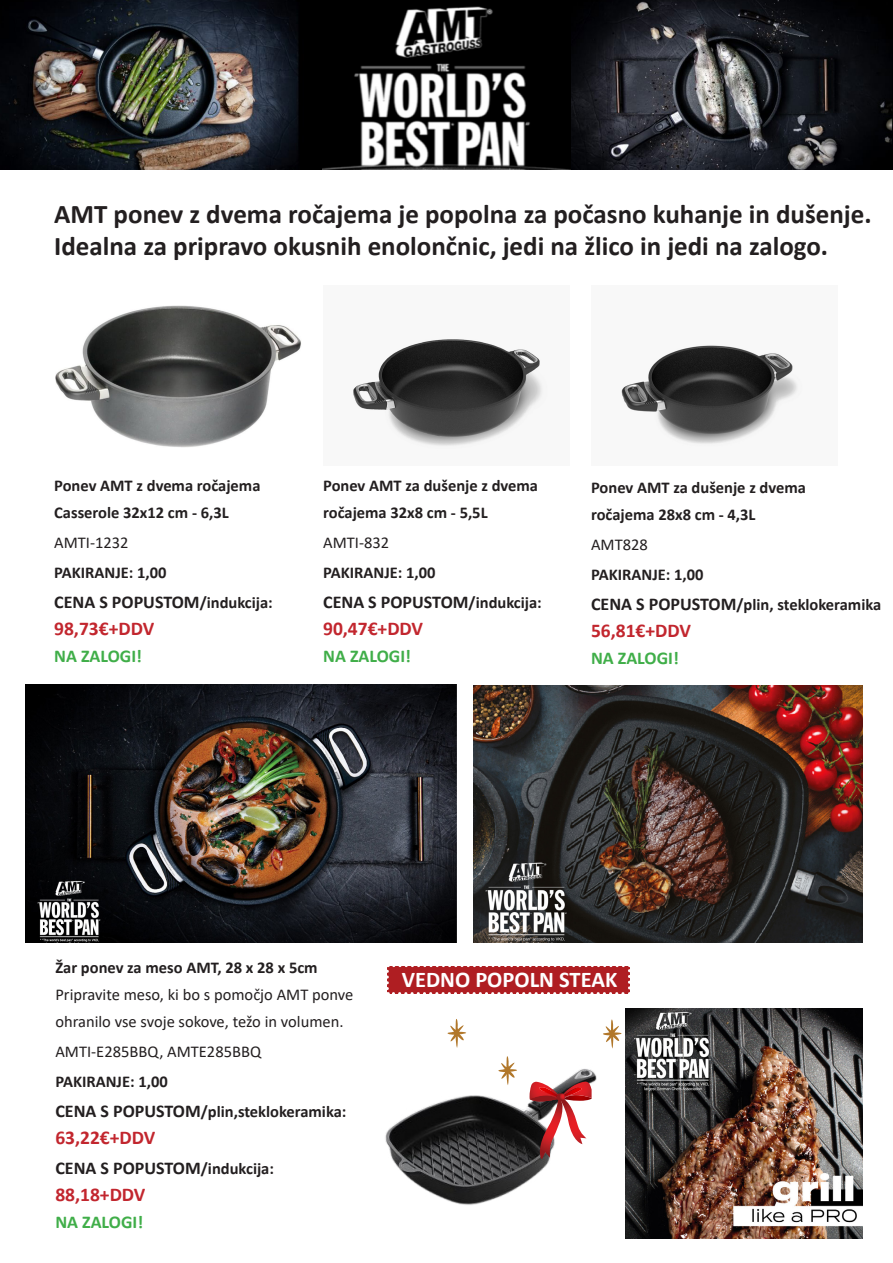
<style>
.page{position:relative;width:893px;height:1263px;background:#fff}
.page>*{position:absolute;margin:0;border:0;box-sizing:border-box;transform-origin:0 0}
.t1{font:700 27px/32.4px "Calibri";color:#231f20}
.t2{font:700 22.5px "Calibri";color:#fff}
.t3{font:700 19.5px "Calibri";color:#c2262e}
.t4{font:700 18px "Calibri";color:#231f20}
.t5{font:700 18px "Calibri";color:#40ae49}
.t6{font:700 16.5px/30px "Calibri";color:#231f20}
.t7{font:16.5px/27px "Calibri";color:#231f20}
.s1{font-weight:400}
.s2{font-size:16.5px}
.s3{font-size:18px}
.s4{font-weight:700}
</style>
<div class="page">
<img style="left:0;top:0;width:892px;height:170px">
<img style="left:353px;top:339px;width:190px;height:108px">
<img style="left:55px;top:306px;width:246px;height:142px">
<img style="left:621px;top:345px;width:177px;height:100px">
<img style="left:323px;top:0;width:247px;height:170px">
<img style="left:474px;top:685px;width:389px;height:257px">
<img style="left:25px;top:685px;width:432px;height:257px">
<svg style="left:387px;top:966px;width:243px;height:28px;background:#b2282c"></svg>
<img style="left:385px;top:1069px;width:212px;height:136px">
<svg style="left:529px;top:1082px;width:63px;height:77px"></svg>
<img style="left:892px;top:83px;width:1px;height:87px">
<img style="left:625px;top:1008px;width:238px;height:230px">
<svg style="left:498px;top:1056px;width:19px;height:30px"></svg>
<svg style="left:447px;top:1019px;width:19px;height:29px"></svg>
<svg style="left:603px;top:1019px;width:19px;height:30px"></svg>
<p class="t1" style="left:54px;top:197px;width:819px">AMT ponev z dvema ročajema je popolna za počasno kuhanje in dušenje.<br>Idealna za pripravo okusnih enolončnic, jedi na žlico in jedi na zalogo.</p>
<p class="t6" style="left:54px;top:472px;width:208px;line-height:27px">Ponev AMT z dvema ročajema<br>Casserole 32x12 cm - 6,3L</p>
<p class="t6" style="left:54px;top:527px;width:114px"><span class="s1">AMTI-1232<br></span>PAKIRANJE: 1,00</p>
<p class="t4" style="left:54px;top:589px;width:220px">CENA S POPUSTOM<span class="s2">/indukcija:</span></p>
<p class="t3" style="left:54px;top:615px;width:101px">98,73€+DDV</p>
<p class="t5" style="left:54px;top:643px;width:89px">NA ZALOGI!</p>
<p class="t6" style="left:323px;top:472px;width:216px;line-height:27px">Ponev AMT za dušenje z dvema ročajema 32x8 cm - 5,5L</p>
<p class="t6" style="left:323px;top:527px;width:114px"><span class="s1">AMTI-832<br></span>PAKIRANJE: 1,00</p>
<p class="t4" style="left:323px;top:589px;width:220px">CENA S POPUSTOM<span class="s2">/indukcija:</span></p>
<p class="t3" style="left:323px;top:615px;width:101px">90,47€+DDV</p>
<p class="t5" style="left:323px;top:643px;width:89px">NA ZALOGI!</p>
<p class="t6" style="left:591px;top:472px;width:216px">Ponev AMT za dušenje z dvema</p>
<p class="t6" style="left:591px;top:499px;width:166px">ročajema 28x8 cm - 4,3L<br><span class="s1">AMT828<br></span>PAKIRANJE: 1,00</p>
<p class="t6" style="left:591px;top:589px;width:292px"><span class="s3">CENA S POPUSTOM</span>/plin, steklokeramika</p>
<p class="t3" style="left:591px;top:616px;width:101px">56,81€+DDV</p>
<p class="t5" style="left:591px;top:645px;width:89px">NA ZALOGI!</p>
<p class="t7" style="left:55px;top:954px;width:300px"><span class="s4">Žar ponev za meso AMT, 28 x 28 x 5cm<br></span>Pripravite meso, ki bo s pomočjo AMT ponve ohranilo vse svoje sokove, težo in volumen.</p>
<p class="t7" style="left:55px;top:1036px;width:207px;line-height:30px">AMTI-E285BBQ, AMTE285BBQ<br><span class="s4">PAKIRANJE: 1,00</span></p>
<p class="t6" style="left:55px;top:1097px;width:293px"><span class="s3">CENA S POPUSTOM</span>/plin,steklokeramika:</p>
<p class="t3" style="left:55px;top:1124px;width:101px">63,22€+DDV</p>
<p class="t4" style="left:55px;top:1156px;width:220px">CENA S POPUSTOM<span class="s2">/indukcija:</span></p>
<p class="t3" style="left:55px;top:1181px;width:92px">88,18+DDV</p>
<p class="t5" style="left:55px;top:1210px;width:89px">NA ZALOGI!</p>
<p class="t2" style="left:402px;top:963px;width:217px">VEDNO POPOLN STEAK</p>
</div>
